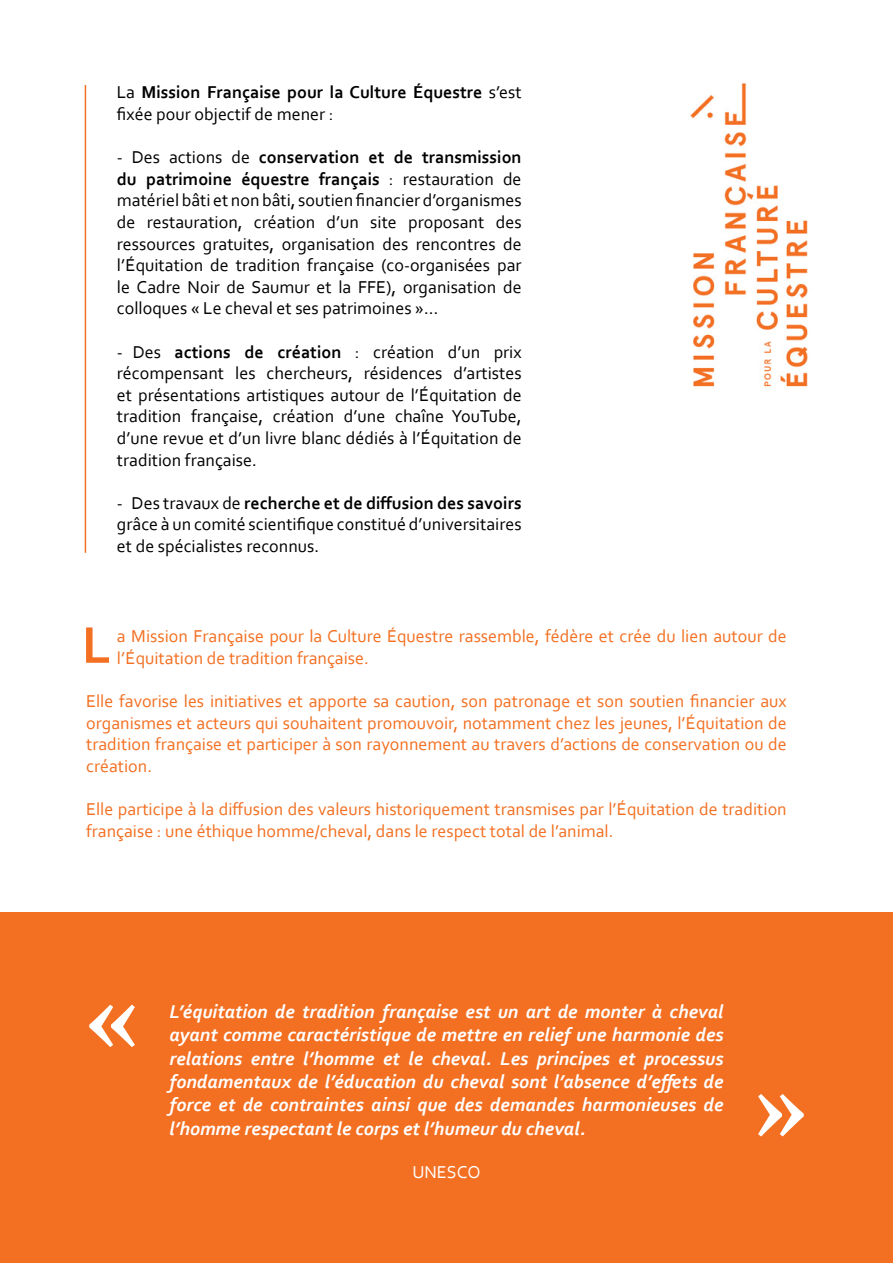
<style>
.page{position:relative;width:893px;height:1263px;background:#fff}
.page>*{position:absolute;margin:0;border:0;box-sizing:border-box;transform-origin:0 0}
.t1{font:700 108px "Book Antiqua";color:#fff}
.t2{font:700 54px "Corbel";color:#f36f21}
.t3{font:italic 700 19.5px/23.4px "Corbel";color:#fff;text-align:justify}
.t4{font:18px/21.6px "Corbel";color:#000;text-align:justify}
.t5{font:18px/21.6px "Corbel";color:#f36f21}
.t6{font:700 18px/21.6px "Corbel";color:#000}
.t7{font:18px "Corbel";color:#fff}
.s1{font-weight:400}
.s2{font-weight:700}
</style>
<div class="page">
<img style="left:690px;top:83px;width:118px;height:304px">
<div style="left:0;top:913px;width:893px;height:350px;background:#f36f21"></div>
<hr style="left:85px;top:85px;width:1px;height:468px;background:#f36f21">
<p class="t6" style="left:117px;top:81px;width:406px"><span class="s1">La</span> Mission Française pour la Culture Équestre <span class="s1">s’est fixée pour objectif de mener :</span></p>
<p class="t4" style="left:117px;top:146px;width:406px">- Des actions de <span class="s2">conservation et de transmission du patrimoine équestre français</span> : restauration de matériel bâti et non bâti, soutien financier d’organismes de restauration, création d’un site proposant des ressources gratuites, organisation des rencontres de l’équitation de tradition française (co-organisées par le cadre Noir de Saumur et la FFE), organisation de colloques « Le cheval et ses patrimoines »…</p>
<p class="t4" style="left:117px;top:340px;width:406px">- Des <span class="s2">actions de création</span> : création d’un prix récompensant les chercheurs, résidences d’artistes et présentations artistiques autour de l’équitation de tradition française, création d’une chaîne YouTube, d’une revue et d’un livre blanc dédiés à l’équitation de tradition française.</p>
<p class="t4" style="left:117px;top:492px;width:406px">- Des travaux de <span class="s2">recherche et de diffusion des savoirs </span>grâce à un comité scientifique constitué d’universitaires et de spécialistes reconnus.</p>
<h2 class="t2" style="left:82px;top:611px;width:24px">L</h2>
<p class="t5" style="left:117px;top:625px;width:671px">a Mission Française pour la Culture Équestre rassemble, fédère et crée du lien autour de l’équitation de tradition française.</p>
<p class="t5" style="left:86px;top:690px;width:702px;text-align:justify">Elle favorise les initiatives et apporte sa caution, son patronage et son soutien financier aux organismes et acteurs qui souhaitent promouvoir, notamment chez les jeunes, l’équitation de tradition française et participer à son rayonnement au travers d’actions de conservation ou de création.</p>
<p class="t5" style="left:86px;top:798px;width:702px">Elle participe à la diffusion des valeurs historiquement transmises par l’équitation de tradition française : une éthique homme/cheval, dans le respect total de l’animal.</p>
<h1 class="t1" style="left:85px;top:942px;width:55px">«</h1>
<p class="t3" style="left:169px;top:999px;width:556px">L’équitation de tradition française est un art de monter à cheval ayant comme caractéristique de mettre en relief une harmonie des relations entre l’homme et le cheval. Les principes et processus fondamentaux de l’éducation du cheval sont l’absence d’effets de force et de contraintes ainsi que des demandes harmonieuses de l’homme respectant le corps et l’humeur du cheval.</p>
<p class="t7" style="left:412px;top:1161px;width:70px">UNESCO</p>
<h1 class="t1" style="left:808px;top:1199px;width:56px;rotate:-180deg">«</h1>
</div>
